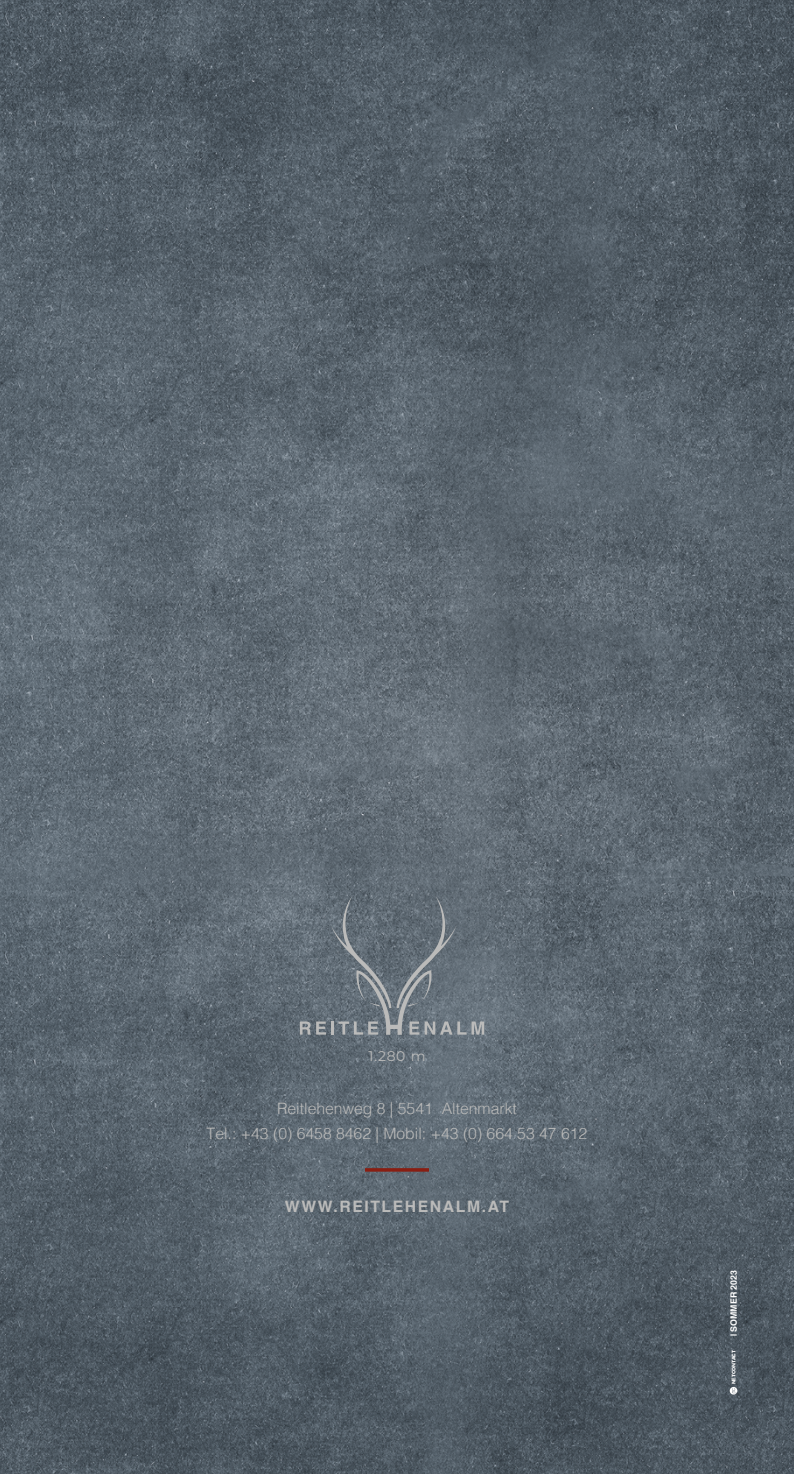
<style>
.page{position:relative;width:794px;height:1474px;background:#fff}
.page>*{position:absolute;margin:0;border:0;box-sizing:border-box;transform-origin:0 0}
.t1{font:300 15.75px/24.5px "Helvetica";color:#bbbbba;text-align:center}
.t2{font:700 15.75px "Helvetica";letter-spacing:.1em;color:#bbbbba}
.t3{font:14px "Montserrat";color:#bbbbba}
.t4{font:700 8.75px "Helvetica";color:#fff}
.t5{font:700 5.08px "Montserrat";letter-spacing:-.015em;color:#fff}
</style>
<div class="page">
<img style="left:0;top:0;width:794px;height:1473px">
<svg style="left:729px;top:1386px;width:8px;height:8px"></svg>
<svg style="left:300px;top:895px;width:184px;height:139px;background:#6b757e"></svg>
<hr style="left:365px;top:1168px;width:64px;height:3px;background:#891e12">
<p class="t3" style="left:368px;top:1046px;width:59px">1.280 m</p>
<p class="t1" style="left:207px;top:1095px;width:382px">Reitlehenweg 8 | 5541 Altenmarkt<br>Tel.: +43 (0) 6458 8462 | Mobil: +43 (0) 664 53 47 612</p>
<p class="t2" style="left:285px;top:1194px;width:226px">WWW.REITLEHENALM.AT</p>
<p class="t4" style="left:726px;top:1336px;width:68px;rotate:-90deg">| SOMMER 2023</p>
<p class="t5" style="left:730px;top:1384px;width:36px;rotate:-90deg">NETCONTACT</p>
</div>
